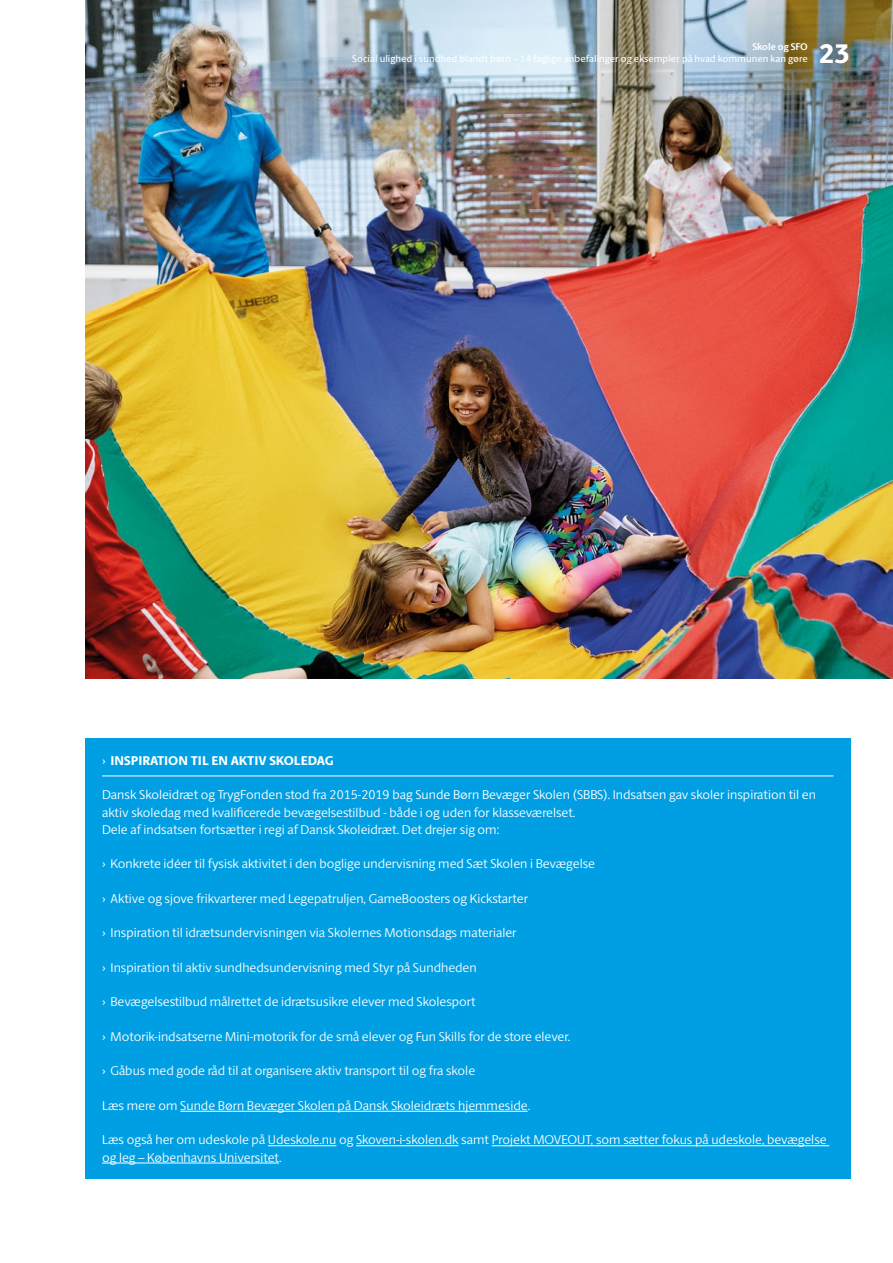
<style>
.page{position:relative;width:893px;height:1263px;background:#fff}
.page>*{position:absolute;margin:0;border:0;box-sizing:border-box;transform-origin:0 0}
.t1{font:800 27px "ID Sans";color:#fff}
.Faktaboks_bullet_-_S{font:300 12.75px "ID Sans";color:#fff}
.Faktaboks_brødtekst{font:300 12.75px/17.2px "ID Sans";color:#fff}
.Faktaboks_Rubrik_-_S{font:800 12.75px "ID Sans";color:#fff}
.t2{font:9.75px "ID Sans";color:#fff}
.t3{font:700 9.75px "ID Sans";color:#fff}
.s1{font-weight:300}
</style>
<div class="page">
<div style="left:85px;top:738px;width:765px;height:441px;background:#009fe3"></div>
<hr style="left:102px;top:775px;width:731px;height:1px;background:#fff">
<hr style="left:180px;top:1111px;width:348px;height:1px;background:#fff">
<hr style="left:268px;top:1145px;width:68px;height:1px;background:#fff">
<hr style="left:356px;top:1145px;width:102px;height:1px;background:#fff">
<hr style="left:492px;top:1145px;width:337px;height:1px;background:#fff">
<hr style="left:102px;top:1163px;width:177px;height:1px;background:#fff">
<img style="left:85px;top:0;width:808px;height:679px">
<p class="t3" style="left:753px;top:41px;width:57px">Skole og SFO</p>
<p class="t2" style="left:352px;top:53px;width:457px">Social ulighed i sundhed blandt børn – 14 faglige anbefalinger og eksempler på hvad kommunen kan gøre</p>
<h1 class="t1" style="left:819px;top:37px;width:33px">23</h1>
<p class="Faktaboks_Rubrik_-_S" style="left:102px;top:753px;width:233px"><span class="s1">›</span> INSPIRATION TIL EN AKTIV SKOLEDAG</p>
<p class="Faktaboks_brødtekst" style="left:102px;top:786px;width:715px">Dansk Skoleidræt og TrygFonden stod fra 2015-2019 bag Sunde Børn Bevæger Skolen (SBBS). Indsatsen gav skoler inspiration til en aktiv skoledag med kvalificerede bevægelsestilbud - både i og uden for klasseværelset.</p>
<p class="Faktaboks_brødtekst" style="left:102px;top:821px;width:399px">Dele af indsatsen fortsætter i regi af Dansk Skoleidræt. Det drejer sig om:</p>
<p class="Faktaboks_bullet_-_S" style="left:102px;top:856px;width:494px">› Konkrete idéer til fysisk aktivitet i den boglige undervisning med Sæt Skolen i Bevægelse</p>
<p class="Faktaboks_bullet_-_S" style="left:102px;top:891px;width:427px">› Aktive og sjove frikvarterer med Legepatruljen, GameBoosters og Kickstarter</p>
<p class="Faktaboks_bullet_-_S" style="left:102px;top:925px;width:416px">› Inspiration til idrætsundervisningen via Skolernes Motionsdags materialer</p>
<p class="Faktaboks_bullet_-_S" style="left:102px;top:960px;width:376px">› Inspiration til aktiv sundhedsundervisning med Styr på Sundheden</p>
<p class="Faktaboks_bullet_-_S" style="left:102px;top:994px;width:375px">› Bevægelsestilbud målrettet de idrætsusikre elever med Skolesport</p>
<p class="Faktaboks_bullet_-_S" style="left:102px;top:1029px;width:470px">› Motorik-indsatserne Mini-motorik for de små elever og Fun Skills for de store elever.</p>
<p class="Faktaboks_bullet_-_S" style="left:102px;top:1063px;width:375px">› Gåbus med gode råd til at organisere aktiv transport til og fra skole</p>
<p class="Faktaboks_brødtekst" style="left:102px;top:1097px;width:430px">Læs mere om Sunde Børn Bevæger Skolen på Dansk Skoleidræts hjemmeside.</p>
<p class="Faktaboks_brødtekst" style="left:102px;top:1131px;width:726px">Læs også her om udeskole på Udeskole.nu og Skoven-i-skolen.dk samt Projekt MOVEOUT, som sætter fokus på udeskole, bevægelse og leg – Københavns Universitet.</p>
</div>
